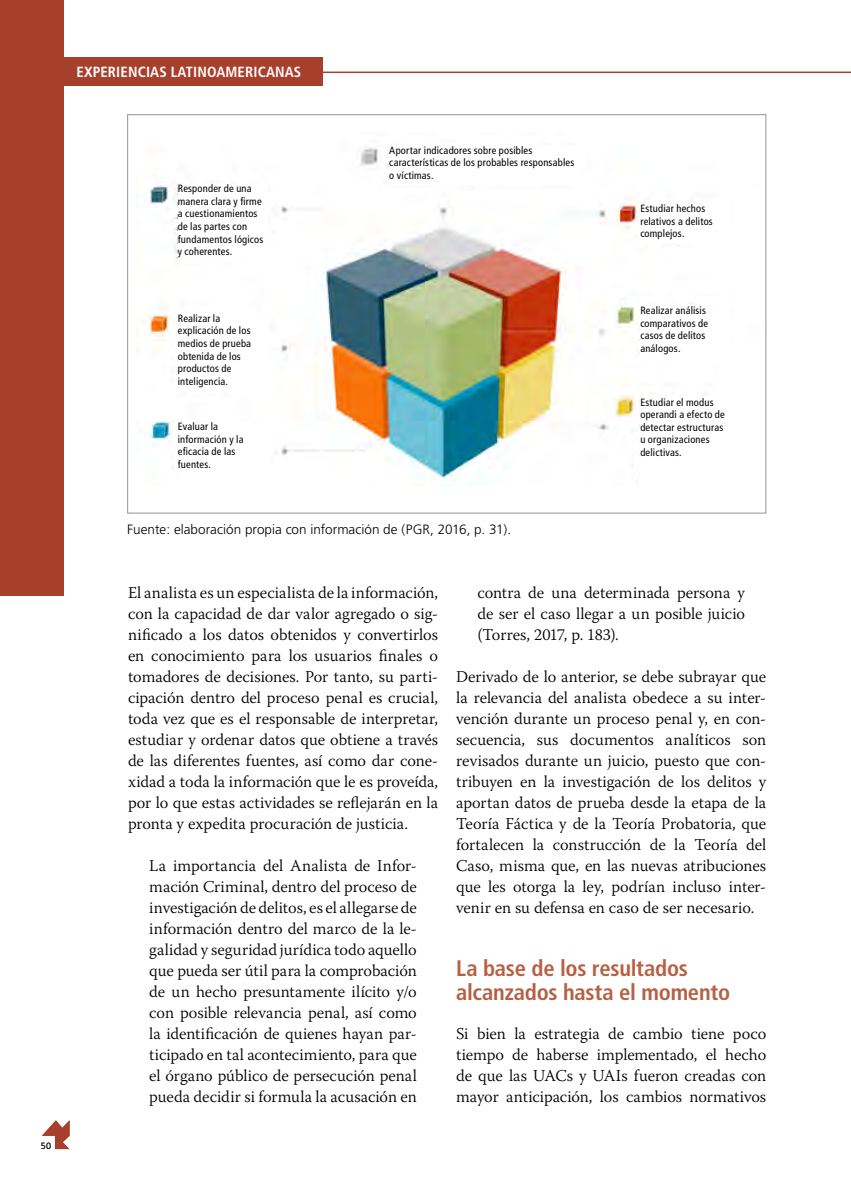
<style>
.page{position:relative;width:851px;height:1191px;background:#fff}
.page>*{position:absolute;margin:0;border:0;box-sizing:border-box;transform-origin:0 0}
.SJ_TC_titulo_1{font:700 condensed 22.5px/24px "Frutiger LT Std";letter-spacing:-.01em;color:#b56145}
.SJ_texto_principal{font:300 16.5px/21px "Warnock Pro";color:#000;text-align:justify}
.SJ_texto_incluido{font:300 16.5px/21px "Warnock Pro";color:#000;text-align:justify}
.t1{font:700 condensed 14.7px "Frutiger LT Std";letter-spacing:.01em;color:#fff}
.SJ_fuente_graficos{font:300 13.5px "Frutiger";letter-spacing:.005em;color:#000}
.SJ_texto_ABC{font:condensed 10.5px/12.6px "Frutiger LT Std";letter-spacing:.015em;color:#000}
.t2{font:300 9px "Frutiger LT Std";color:#000}
</style>
<div class="page">
<hr style="left:0;top:72px;width:850px;height:1px;background:#a73f2d">
<svg style="left:42px;top:1120px;width:28px;height:29px"></svg>
<div style="left:0;top:0;width:64px;height:595px;background:#a73f2d"></div>
<div style="left:0;top:57px;width:322px;height:29px;background:#a73f2d"></div>
<img style="left:137px;top:146px;width:569px;height:340px">
<div style="left:389px;top:146px;width:191px;height:39px;background:#fff"></div>
<div style="left:640px;top:204px;width:89px;height:39px;background:#fff"></div>
<div style="left:640px;top:306px;width:89px;height:57px;background:#fff"></div>
<div style="left:640px;top:398px;width:89px;height:88px;background:#fff"></div>
<div style="left:178px;top:422px;width:89px;height:65px;background:#fff"></div>
<div style="left:178px;top:314px;width:89px;height:77px;background:#fff"></div>
<div style="left:178px;top:184px;width:89px;height:77px;background:#fff"></div>
<p class="t1" style="left:77px;top:63px;width:226px">EXPERIENCIAS LATINOAMERICANAS</p>
<p class="t2" style="left:41px;top:1140px;width:12px">50</p>
<p class="SJ_texto_ABC" style="left:178px;top:182px;width:87px">Responder de una manera clara y firme a cuestionamientos de las partes con fundamentos lógicos y coherentes.</p>
<p class="SJ_texto_ABC" style="left:178px;top:312px;width:75px">Realizar la explicación de los medios de prueba obtenida de los productos de inteligencia.</p>
<p class="SJ_texto_ABC" style="left:178px;top:420px;width:67px">Evaluar la información y la eficacia de las fuentes.</p>
<p class="SJ_texto_ABC" style="left:389px;top:144px;width:186px">Aportar indicadores sobre posibles características de los probables responsables o víctimas.</p>
<p class="SJ_fuente_graficos" style="left:127px;top:522px;width:385px">Fuente: elaboración propia con información de (PGR, 2016, p. 31).</p>
<p class="SJ_texto_ABC" style="left:640px;top:202px;width:74px">Estudiar hechos relativos a delitos complejos.</p>
<p class="SJ_texto_ABC" style="left:640px;top:304px;width:69px">Realizar análisis comparativos de casos de delitos análogos.</p>
<p class="SJ_texto_ABC" style="left:640px;top:396px;width:86px">Estudiar el modus operandi a efecto de detectar estructuras u organizaciones delictivas.</p>
<p class="SJ_texto_principal" style="left:128px;top:581px;width:311px">El analista es un especialista de la información, con la capacidad de dar valor agregado o sig&shy;nificado a los datos obtenidos y convertirlos en conocimiento para los usuarios finales o tomadores de decisiones. Por tanto, su parti&shy;cipación dentro del proceso penal es crucial, toda vez que es el responsable de interpretar, estudiar y ordenar datos que obtiene a través de las diferentes fuentes, así como dar cone&shy;xidad a toda la información que le es proveída, por lo que estas actividades se reflejarán en la pronta y expedita procuración de justicia.</p>
<p class="SJ_texto_incluido" style="left:149px;top:854px;width:269px">La importancia del Analista de Infor&shy;mación Criminal, dentro del proceso de investigación de delitos, es el allegarse de información dentro del marco de la le&shy;galidad y seguridad jurídica todo aquello que pueda ser útil para la comprobación de un hecho presuntamente ilícito y/o con posible relevancia penal, así como la identificación de quienes hayan par&shy;ticipado en tal acontecimiento, para que el órgano público de persecución penal pueda decidir si formula la acusación en</p>
<p class="SJ_texto_incluido" style="left:477px;top:581px;width:269px">contra de una determinada persona y de ser el caso llegar a un posible juicio (Torres, 2017, p. 183).</p>
<p class="SJ_texto_principal" style="left:456px;top:665px;width:311px">Derivado de lo anterior, se debe subrayar que la relevancia del analista obedece a su inter&shy;vención durante un proceso penal y, en con&shy;secuencia, sus documentos analíticos son revisados durante un juicio, puesto que con&shy;tribuyen en la investigación de los delitos y aportan datos de prueba desde la etapa de la Teoría Fáctica y de la Teoría Probatoria, que fortalecen la construcción de la Teoría del Caso, misma que, en las nuevas atribuciones que les otorga la ley, podrían incluso inter&shy;venir en su defensa en caso de ser necesario.</p>
<p class="SJ_TC_titulo_1" style="left:456px;top:956px;width:275px">La base de los resultados alcanzados hasta el momento</p>
<p class="SJ_texto_principal" style="left:456px;top:1022px;width:311px">Si bien la estrategia de cambio tiene poco tiempo de haberse implementado, el hecho de que las UACs y UAIs fueron creadas con mayor anticipación, los cambios normativos</p>
</div>
